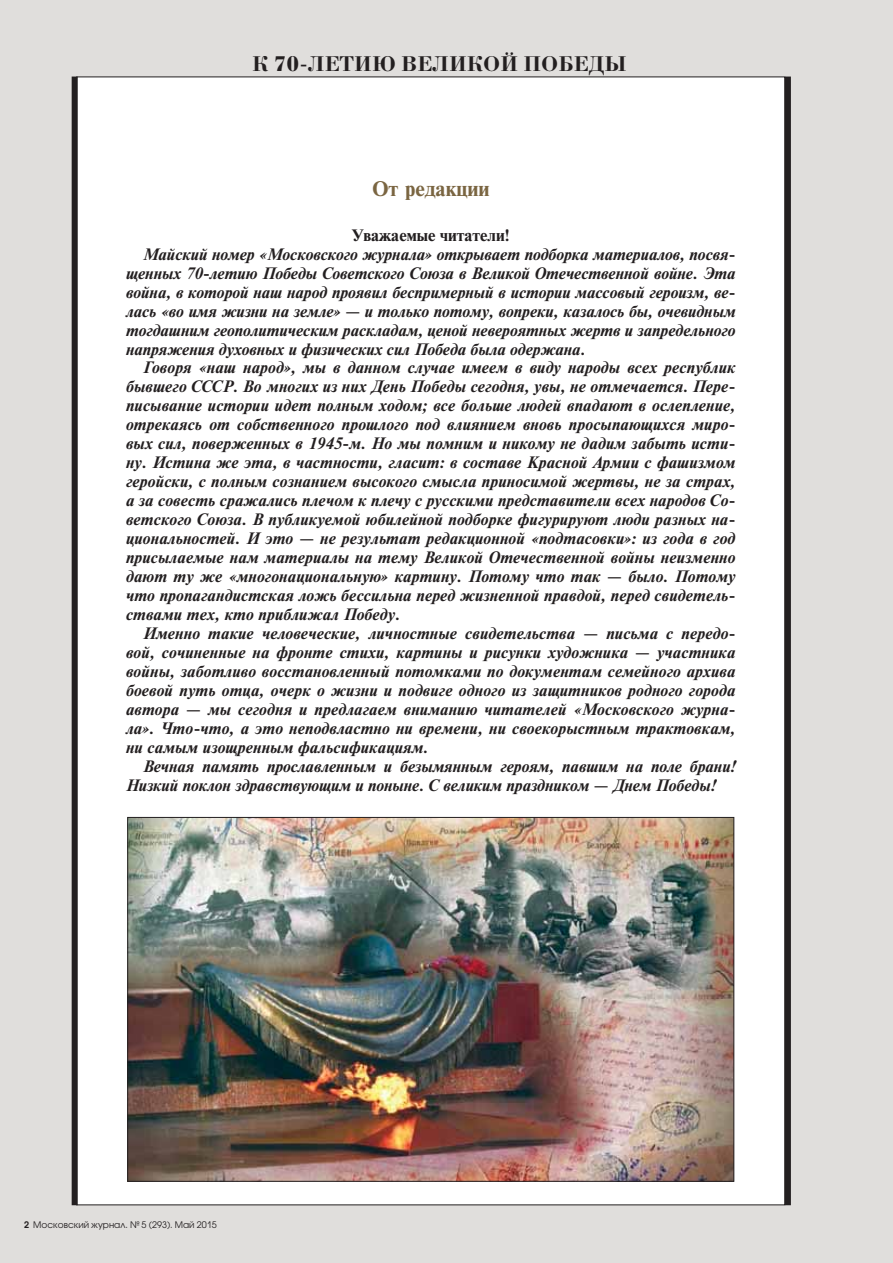
<style>
.page{position:relative;width:893px;height:1263px;background:#e0dedc}
.page>*{position:absolute;margin:0;border:0;box-sizing:border-box;transform-origin:0 0}
.t1{font:700 22.5px "Bodoni C";color:#231f20}
.t2{font:700 21px "Newton C";color:#7a6541}
.t3{font:italic 700 16.5px "Newton C";letter-spacing:.01em;color:#231f20}
.t4{font:700 16.5px "Newton C";color:#231f20}
.t5{font:9px "Avant Garde Gothic C";color:#231f20}
.s1{font-weight:600}
</style>
<div class="page">
<div style="left:77px;top:77px;width:708px;height:1128px;background:#fff"></div>
<div style="left:72px;top:77px;width:6px;height:1128px;background:#231f20"></div>
<div style="left:785px;top:77px;width:6px;height:1128px;background:#231f20"></div>
<img style="left:129px;top:819px;width:603px;height:361px">
<p class="t1" style="left:252px;top:56px;width:376px">К 70-ЛЕТИЮ ВЕЛИКОЙ ПОБЕДЫ</p>
<p class="t2" style="left:372px;top:182px;width:119px">От редакции</p>
<p class="t4" style="left:352px;top:229px;width:159px">Уважаемые читатели!</p>
<p class="t3" style="left:143px;top:248px;width:594px">Майский номер «Московского журнала» открывает подборка материалов, посвя-</p>
<p class="t3" style="left:126px;top:267px;width:611px">щенных 70-летию Победы Советского Союза в Великой Отечественной войне. Эта</p>
<p class="t3" style="left:126px;top:286px;width:611px">война, в которой наш народ проявил беспримерный в истории массовый героизм, ве-</p>
<p class="t3" style="left:126px;top:305px;width:611px">лась «во имя жизни на земле» — и только потому, вопреки, казалось бы, очевидным</p>
<p class="t3" style="left:126px;top:324px;width:611px">тогдашним геополитическим раскладам, ценой невероятных жертв и запредельного</p>
<p class="t3" style="left:126px;top:343px;width:461px">напряжения духовных и физических сил Победа была одержана.</p>
<p class="t3" style="left:143px;top:362px;width:594px">Говоря «наш народ», мы в данном случае имеем в виду народы всех республик</p>
<p class="t3" style="left:126px;top:381px;width:611px">бывшего СССР. Во многих из них День Победы сегодня, увы, не отмечается. Пере-</p>
<p class="t3" style="left:126px;top:400px;width:611px">писывание истории идет полным ходом; все больше людей впадают в ослепление,</p>
<p class="t3" style="left:126px;top:419px;width:611px">отрекаясь от собственного прошлого под влиянием вновь просыпающихся миро-</p>
<p class="t3" style="left:126px;top:438px;width:611px">вых сил, поверженных в 1945-м. Но мы помним и никому не дадим забыть исти-</p>
<p class="t3" style="left:126px;top:457px;width:611px">ну. Истина же эта, в частности, гласит: в составе Красной Армии с фашизмом</p>
<p class="t3" style="left:126px;top:476px;width:611px">геройски, с полным сознанием высокого смысла приносимой жертвы, не за страх,</p>
<p class="t3" style="left:126px;top:495px;width:611px">а за совесть сражались плечом к плечу с русскими представители всех народов Со-</p>
<p class="t3" style="left:126px;top:513px;width:611px">ветского Союза. В публикуемой юбилейной подборке фигурируют люди разных на-</p>
<p class="t3" style="left:126px;top:532px;width:611px">циональностей. И это — не результат редакционной «подтасовки»: из года в год</p>
<p class="t3" style="left:126px;top:551px;width:611px">присылаемые нам материалы на тему Великой Отечественной войны неизменно</p>
<p class="t3" style="left:126px;top:570px;width:611px">дают ту же «многонациональную» картину. Потому что так — было. Потому</p>
<p class="t3" style="left:126px;top:589px;width:611px">что пропагандистская ложь бессильна перед жизненной правдой, перед свидетель-</p>
<p class="t3" style="left:126px;top:608px;width:276px">ствами тех, кто приближал Победу.</p>
<p class="t3" style="left:143px;top:627px;width:594px">Именно такие человеческие, личностные свидетельства — письма с передо-</p>
<p class="t3" style="left:126px;top:646px;width:611px">вой, сочиненные на фронте стихи, картины и рисунки художника — участника</p>
<p class="t3" style="left:126px;top:665px;width:611px">войны, заботливо восстановленный потомками по документам семейного архива</p>
<p class="t3" style="left:126px;top:684px;width:611px">боевой путь отца, очерк о жизни и подвиге одного из защитников родного города</p>
<p class="t3" style="left:126px;top:703px;width:611px">автора — мы сегодня и предлагаем вниманию читателей «Московского журна-</p>
<p class="t3" style="left:126px;top:722px;width:611px">ла». Что-что, а это неподвластно ни времени, ни своекорыстным трактовкам,</p>
<p class="t3" style="left:126px;top:741px;width:304px">ни самым изощренным фальсификациям.</p>
<p class="t3" style="left:143px;top:760px;width:594px">Вечная память прославленным и безымянным героям, павшим на поле брани!</p>
<p class="t3" style="left:126px;top:779px;width:591px">Низкий поклон здравствующим и поныне. С великим праздником — Днем Победы!</p>
<p class="t5" style="left:24px;top:1222px;width:194px"><span class="s1">2</span> Московский журнал. № 5 (293). Май 2015</p>
</div>
